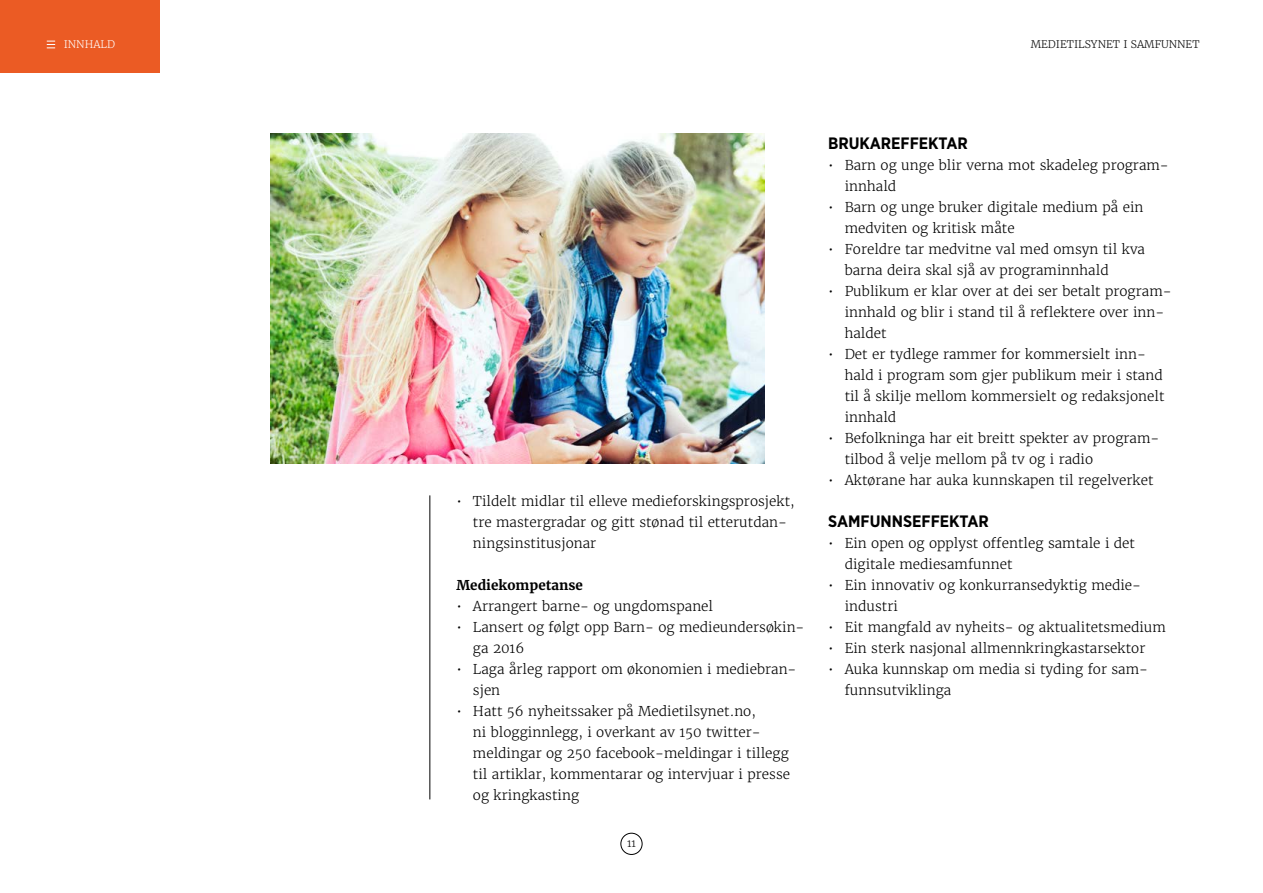
<style>
.page{position:relative;width:1263px;height:893px;background:#fff}
.page>*{position:absolute;margin:0;border:0;box-sizing:border-box;transform-origin:0 0}
.t1{font:700 16.5px "Gotham Narrow";color:#000}
.t2{font:300 13.5px/21px "Merriweather";color:#000}
.t3{font:700 13.5px "Merriweather";color:#000}
.t4{font:300 10.5px "Merriweather";color:#000}
.t5{font:300 10.5px "Merriweather";color:#fff}
</style>
<div class="page">
<hr style="left:430px;top:495px;width:1px;height:304px;background:#000">
<img style="left:271px;top:134px;width:494px;height:329px">
<div style="left:0;top:0;width:159px;height:72px;background:#eb5b24"></div>
<svg style="left:47px;top:41px;width:8px;height:7px"></svg>
<div style="left:620px;top:833px;width:22px;height:22px;border:1px solid #000;border-radius:50%"></div>
<p class="t5" style="left:64px;top:38px;width:53px">INNHALD</p>
<p class="t4" style="left:1031px;top:38px;width:18px">Medietilsynet</p>
<p class="t4" style="left:1123px;top:38px;width:17px">i samfunnet</p>
<p class="t2" style="left:473px;top:490px;width:323px;text-indent:-16px">• Tildelt midlar til elleve medieforskingsprosjekt, tre mastergradar og gitt stønad til etterutdan&shy;ningsinstitusjonar</p>
<p class="t3" style="left:456px;top:576px;width:128px">Mediekompetanse</p>
<p class="t2" style="left:456px;top:595px;width:258px">• Arrangert barne- og ungdomspanel</p>
<p class="t2" style="left:473px;top:616px;width:333px;text-indent:-16px">• Lansert og følgt opp Barn- og medieundersøkin&shy;ga 2016</p>
<p class="t2" style="left:473px;top:658px;width:325px;text-indent:-16px">• Laga årleg rapport om økonomien i mediebran&shy;sjen</p>
<p class="t2" style="left:473px;top:700px;width:319px;text-indent:-16px">• Hatt 56 nyheitssaker på Medietilsynet.no,<br>ni blogginnlegg, i overkant av 150 twitter&shy;meldingar og 250 facebook-meldingar i tillegg til artiklar, kommentarar og intervjuar i presse og kringkasting</p>
<p class="t4" style="left:627px;top:837px;width:10px">11</p>
<p class="t1" style="left:828px;top:132px;width:141px">BRUKAREFFEKTAR</p>
<p class="t2" style="left:845px;top:154px;width:326px;text-indent:-16px">• Barn og unge blir verna mot skadeleg program&shy;innhald</p>
<p class="t2" style="left:845px;top:196px;width:300px;text-indent:-16px">• Barn og unge bruker digitale medium på ein medviten og kritisk måte</p>
<p class="t2" style="left:845px;top:238px;width:302px;text-indent:-16px">• Foreldre tar medvitne val med omsyn til kva barna deira skal sjå av programinnhald</p>
<p class="t2" style="left:845px;top:280px;width:328px;text-indent:-16px">• Publikum er klar over at dei ser betalt program&shy;innhald og blir i stand til å reflektere over inn&shy;haldet</p>
<p class="t2" style="left:845px;top:343px;width:321px;text-indent:-16px">• Det er tydlege rammer for kommersielt inn&shy;hald i program som gjer publikum meir i stand til å skilje mellom kommersielt og redaksjonelt innhald</p>
<p class="t2" style="left:845px;top:427px;width:316px;text-indent:-16px">• Befolkninga har eit breitt spekter av program&shy;tilbod å velje mellom på tv og i radio</p>
<p class="t2" style="left:828px;top:469px;width:327px">• Aktørane har auka kunnskapen til regelverket</p>
<p class="t1" style="left:828px;top:510px;width:162px">SAMFUNNSEFFEKTAR</p>
<p class="t2" style="left:845px;top:532px;width:292px;text-indent:-16px">• Ein open og opplyst offentleg samtale i det digitale mediesamfunnet</p>
<p class="t2" style="left:845px;top:574px;width:298px;text-indent:-16px">• Ein innovativ og konkurransedyktig medie&shy;industri</p>
<p class="t2" style="left:828px;top:616px;width:339px">• Eit mangfald av nyheits- og aktualitetsmedium</p>
<p class="t2" style="left:828px;top:637px;width:319px">• Ein sterk nasjonal allmennkringkastarsektor</p>
<p class="t2" style="left:845px;top:658px;width:305px;text-indent:-16px">• Auka kunnskap om media si tyding for sam&shy;funnsutviklinga</p>
</div>
